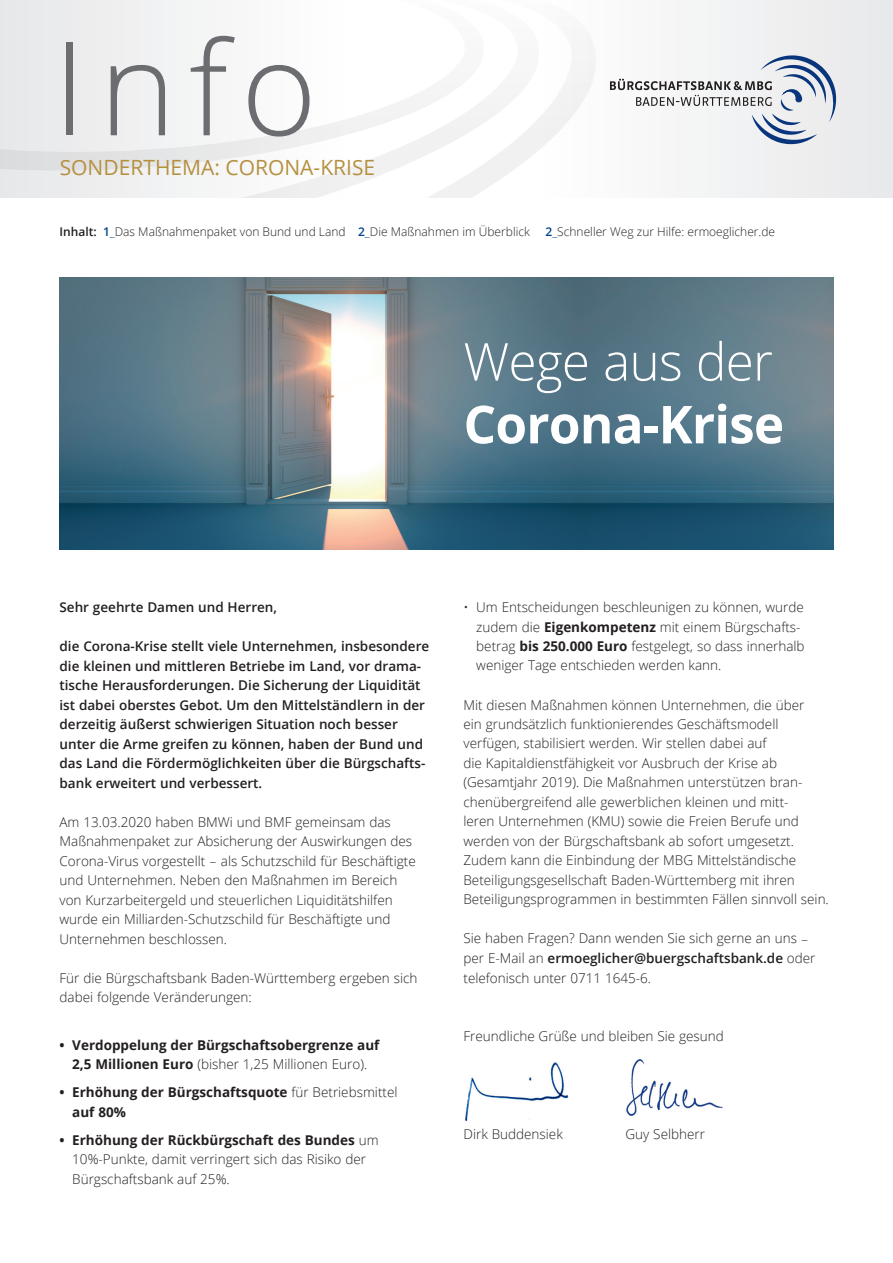
<style>
.page{position:relative;width:893px;height:1263px;background:#fff}
.page>*{position:absolute;margin:0;border:0;box-sizing:border-box;transform-origin:0 0}
.t1{font:300 130.05px "Open Sans";color:#6c6d70}
.t2{font:700 52.35px "Open Sans";letter-spacing:-.015em;color:#fff}
.t3{font:300 52.35px "Open Sans";letter-spacing:-.015em;color:#fff}
.t4{font:21px "Open Sans";color:#b59040}
.t5{font:300 13.5px/19.5px "Open Sans";color:#231f20}
.t6{font:600 13.5px/19.5px "Open Sans";color:#231f20}
.t7{font:700 13.5px/19.5px "Open Sans";color:#231f20;text-align:center}
.t8{font:300 12px "Open Sans";color:#231f20}
.s1{font-weight:600}
.s2{font-weight:600;color:#02428a}
.s3{color:#02428a}
.s4{font-weight:300}
.s5{font-weight:700}
</style>
<div class="page">
<div style="left:0;top:0;width:893px;height:198px;background:#efeff0"></div>
<img style="left:0;top:0;width:619px;height:198px">
<svg style="left:610px;top:55px;width:226px;height:89px"></svg>
<img style="left:465px;top:1062px;width:104px;height:59px">
<img style="left:626px;top:1059px;width:97px;height:57px">
<img style="left:60px;top:278px;width:517px;height:272px">
<svg style="left:577px;top:278px;width:256px;height:272px"></svg>
<h1 class="t1" style="left:53px;top:-1px;width:265px">Info</h1>
<h3 class="t4" style="left:60px;top:153px;width:317px">SONDERTHEMA: CORONA-KRISE</h3>
<p class="t8" style="left:60px;top:223px;width:472px"><span class="s1">Inhalt:</span> <span class="s2">1</span><span class="s3">_</span>Das Maßnahmenpaket von Bund und Land <span class="s2">2</span><span class="s3">_</span>Die Maßnahmen im Überblick</p>
<p class="t8" style="left:545px;top:223px;width:231px"><span class="s2">2</span><span class="s3">_</span>Schneller Weg zur Hilfe: ermoeglicher.de</p>
<h2 class="t3" style="left:463px;top:326px;width:311px">Wege aus der</h2>
<h2 class="t2" style="left:463px;top:387px;width:322px">Corona-Krise</h2>
<p class="t6" style="left:60px;top:597px;width:219px">Sehr geehrte Damen und Herren,</p>
<p class="t6" style="left:60px;top:636px;width:371px">die Corona-Krise stellt viele Unternehmen, insbesondere die kleinen und mittleren Betriebe im Land, vor drama&shy;tische Herausforderungen. Die Sicherung der Liquidität ist dabei oberstes Gebot. Um den Mittelständlern in der derzeitig äußerst schwierigen Situation noch besser unter die Arme greifen zu können, haben der Bund und das Land die Fördermöglichkeiten über die Bürgschafts&shy;bank erweitert und verbessert.</p>
<p class="t5" style="left:60px;top:811px;width:358px">Am 13.03.2020 haben BMWi und BMF gemeinsam das Maßnahmenpaket zur Absicherung der Auswirkungen des Corona-Virus vorgestellt - als Schutzschild für Beschäftigte und Unternehmen. Neben den Maßnahmen im Bereich von Kurzarbeitergeld und steuerlichen Liquiditätshilfen wurde ein Milliarden-Schutzschild für Beschäftigte und Unternehmen beschlossen.</p>
<p class="t5" style="left:60px;top:967px;width:359px">Für die Bürgschaftsbank Baden-Württemberg ergeben sich dabei folgende Veränderungen:</p>
<p class="t7" style="left:60px;top:1034px;width:321px">• Verdoppelung der Bürgschaftsobergrenze auf<br>2,5 Millionen Euro <span class="s4">(bisher 1,25 Millionen Euro).</span></p>
<p class="t7" style="left:72px;top:1082px;width:327px;text-align:left;text-indent:-13px">• Erhöhung der Bürgschaftsquote <span class="s4">für Betriebsmittel </span>auf 80%</p>
<p class="t5" style="left:72px;top:1129px;width:308px;text-indent:-13px"><span class="s5">• Erhöhung der Rückbürgschaft des Bundes</span> um<br>10%-Punkte, damit verringert sich das Risiko der<br>Bürgschaftsbank auf 25%.</p>
<p class="t5" style="left:476px;top:597px;width:330px;text-indent:-13px">• Um Entscheidungen beschleunigen zu können, wurde zudem die <span class="s5">Eigenkompetenz</span> mit einem Bürgschafts&shy;betrag <span class="s5">bis 250.000 Euro</span> festgelegt, so dass innerhalb weniger Tage entschieden werden kann.</p>
<p class="t5" style="left:463px;top:694px;width:367px">Mit diesen Maßnahmen können Unternehmen, die über<br>ein grundsätzlich funktionierendes Geschäftsmodell verfügen, stabilisiert werden. Wir stellen dabei auf<br>die Kapitaldienstfähigkeit vor Ausbruch der Krise ab (Gesamtjahr 2019). Die Maßnahmen unterstützen bran&shy;chenübergreifend alle gewerblichen kleinen und mitt-<br>leren Unternehmen (KMU) sowie die Freien Berufe und werden von der Bürgschaftsbank ab sofort umgesetzt.<br>Zudem kann die Einbindung der MBG Mittelständische Beteiligungsgesellschaft Baden-Württemberg mit ihren Beteiligungsprogrammen in bestimmten Fällen sinnvoll sein.</p>
<p class="t5" style="left:463px;top:928px;width:354px">Sie haben Fragen? Dann wenden Sie sich gerne an uns - per E-Mail an <span class="s1">ermoeglicher@buergschaftsbank.de</span> oder telefonisch unter 0711 1645-6.</p>
<p class="t5" style="left:463px;top:1026px;width:262px">Freundliche Grüße und bleiben Sie gesund</p>
<p class="t5" style="left:463px;top:1123px;width:101px">Dirk Buddensiek</p>
<p class="t5" style="left:625px;top:1123px;width:81px">Guy Selbherr</p>
</div>
